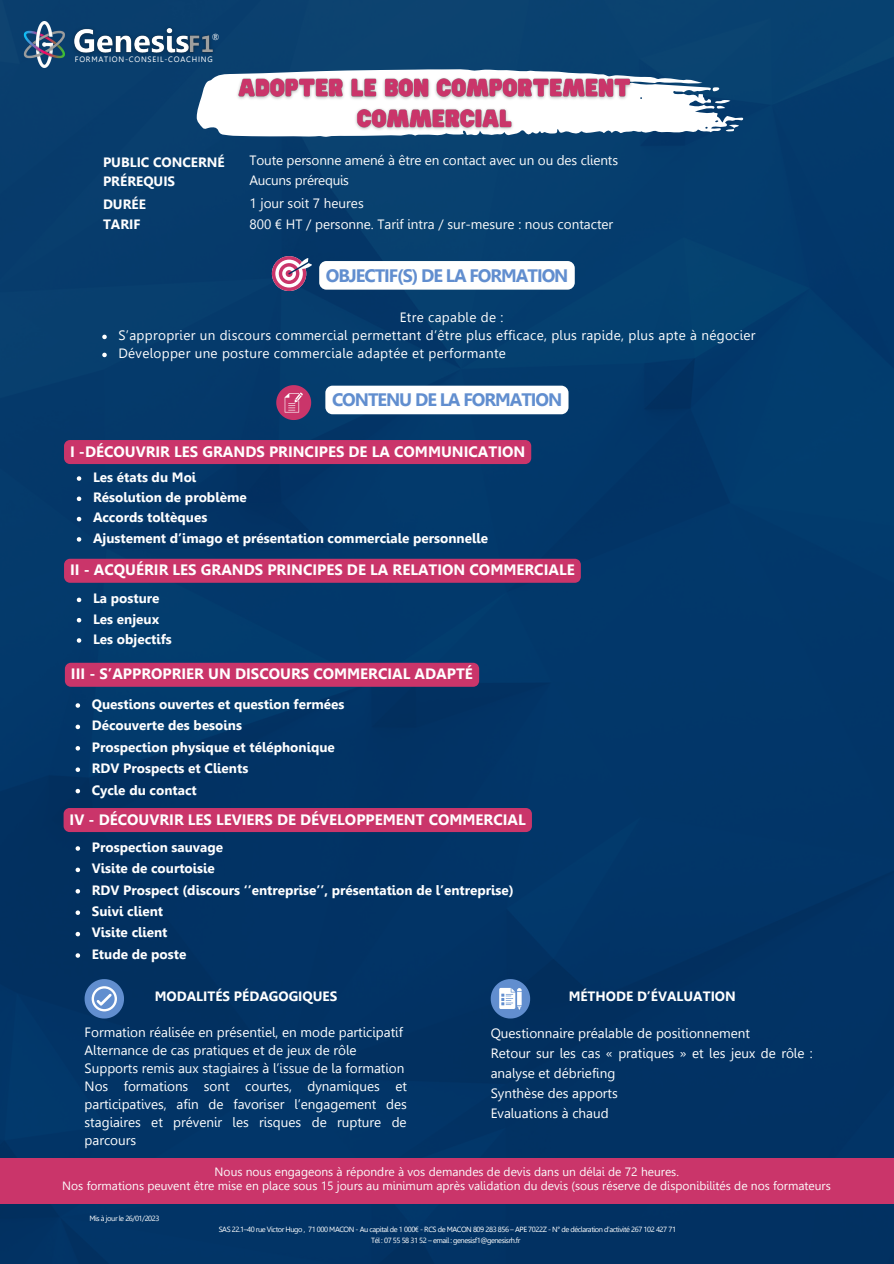
<style>
.page{position:relative;width:894px;height:1264px;background:#fff}
.page>*{position:absolute;margin:0;border:0;box-sizing:border-box;transform-origin:0 0}
.t1{font:700 18px "Leelawadee";letter-spacing:-.06em;color:#618ecf}
.t2{font:700 15px "Leelawadee";color:#fff}
.t3{font:700 13.5px "Leelawadee";color:#fff}
.t4{font:13.5px/18px "Leelawadee";color:#fff;text-align:justify}
.t5{font:13.5px "Leelawadee";letter-spacing:.025em;color:#fff}
.t6{font:13.5px "Leelawadee";letter-spacing:-.01em;color:#fbfbfb}
.t7{font:12px "Leelawadee";color:#fbfbfb}
.t8{font:8.7px "Leelawadee";color:#fff}
.t9{font:7.8px "Leelawadee";letter-spacing:.1em;color:#fff}
.t10{font:7.5px "Leelawadee";letter-spacing:-.06em;color:#fff}
</style>
<div class="page">
<img style="left:0;top:0;width:893px;height:1263px">
<svg style="left:197px;top:69px;width:546px;height:68px"></svg>
<div style="left:0;top:1158px;width:893px;height:45px;background:#ca356a"></div>
<img style="left:18px;top:21px;width:47px;height:48px">
<svg style="left:276px;top:385px;width:35px;height:35px"></svg>
<svg style="left:272px;top:256px;width:42px;height:35px"></svg>
<img style="left:233px;top:71px;width:410px;height:68px">
<div style="left:319px;top:261px;width:255px;height:29px;background:#fffffe;border-radius:7px"></div>
<img style="left:65px;top:14px;width:132px;height:55px">
<img style="left:182px;top:24px;width:38px;height:40px">
<svg style="left:102px;top:334px;width:5px;height:5px"></svg>
<svg style="left:102px;top:353px;width:5px;height:4px"></svg>
<div style="left:325px;top:385px;width:243px;height:29px;background:#fff;border-radius:7px"></div>
<svg style="left:77px;top:476px;width:4px;height:5px"></svg>
<svg style="left:77px;top:496px;width:4px;height:5px"></svg>
<svg style="left:77px;top:517px;width:4px;height:4px"></svg>
<svg style="left:77px;top:537px;width:4px;height:4px"></svg>
<svg style="left:77px;top:597px;width:4px;height:5px"></svg>
<svg style="left:77px;top:618px;width:4px;height:4px"></svg>
<svg style="left:77px;top:638px;width:4px;height:4px"></svg>
<svg style="left:76px;top:703px;width:4px;height:4px"></svg>
<svg style="left:76px;top:724px;width:4px;height:5px"></svg>
<svg style="left:76px;top:746px;width:4px;height:4px"></svg>
<svg style="left:76px;top:767px;width:4px;height:5px"></svg>
<svg style="left:76px;top:788px;width:4px;height:5px"></svg>
<div style="left:64px;top:440px;width:467px;height:24px;background:#ca356a"></div>
<svg style="left:64px;top:558px;width:516px;height:25px;background:#c13569"></svg>
<div style="left:65px;top:662px;width:414px;height:24px;background:#ca356a"></div>
<svg style="left:85px;top:979px;width:39px;height:39px;background:#648bbf"></svg>
<svg style="left:490px;top:979px;width:40px;height:39px"></svg>
<svg style="left:76px;top:846px;width:4px;height:4px"></svg>
<svg style="left:76px;top:867px;width:4px;height:5px"></svg>
<svg style="left:76px;top:889px;width:4px;height:4px"></svg>
<svg style="left:76px;top:910px;width:4px;height:5px"></svg>
<svg style="left:76px;top:931px;width:4px;height:5px"></svg>
<svg style="left:76px;top:953px;width:4px;height:4px"></svg>
<div style="left:64px;top:808px;width:468px;height:24px;background:#ca356a"></div>
<p class="t8" style="left:212px;top:32px;width:9px">®</p>
<p class="t9" style="left:75px;top:55px;width:139px">FORMATION-CONSEIL-COACHING</p>
<p class="t3" style="left:103px;top:154px;width:123px">PUBLIC CONCERNÉ</p>
<p class="t3" style="left:103px;top:173px;width:74px">PRÉREQUIS</p>
<p class="t3" style="left:103px;top:196px;width:44px">DURÉE</p>
<p class="t3" style="left:103px;top:216px;width:39px">TARIF</p>
<p class="t6" style="left:249px;top:152px;width:370px">Toute personne amené à être en contact avec un ou des clients</p>
<p class="t6" style="left:249px;top:172px;width:101px">Aucuns prérequis</p>
<p class="t6" style="left:249px;top:195px;width:116px">1 jour soit 7 heures</p>
<p class="t6" style="left:249px;top:216px;width:365px">800 € HT / personne. Tarif intra / sur-mesure : nous contacter</p>
<p class="t1" style="left:326px;top:264px;width:244px">OBJECTIF(S) DE LA FORMATION</p>
<p class="t5" style="left:399px;top:309px;width:105px">Etre capable de :</p>
<p class="t5" style="left:118px;top:327px;width:638px">S’approprier un discours commercial permettant d’être plus efficace, plus rapide, plus apte à négocier</p>
<p class="t5" style="left:118px;top:345px;width:389px">Développer une posture commerciale adaptée et performante</p>
<p class="t1" style="left:332px;top:389px;width:232px">CONTENU DE LA FORMATION</p>
<p class="t2" style="left:70px;top:442px;width:456px">I -DÉCOUVRIR LES GRANDS PRINCIPES DE LA COMMUNICATION</p>
<p class="t3" style="left:93px;top:469px;width:105px">Les états du Moi</p>
<p class="t3" style="left:93px;top:489px;width:155px">Résolution de problème</p>
<p class="t3" style="left:93px;top:509px;width:116px">Accords toltèques</p>
<p class="t3" style="left:93px;top:530px;width:396px">Ajustement d’imago et présentation commerciale personnelle</p>
<p class="t2" style="left:70px;top:561px;width:506px">II - ACQUÉRIR LES GRANDS PRINCIPES DE LA RELATION COMMERCIALE</p>
<p class="t3" style="left:93px;top:590px;width:68px">La posture</p>
<p class="t3" style="left:93px;top:610px;width:68px">Les enjeux</p>
<p class="t3" style="left:93px;top:631px;width:80px">Les objectifs</p>
<p class="t2" style="left:71px;top:665px;width:403px">III - S’APPROPRIER UN DISCOURS COMMERCIAL ADAPTÉ</p>
<p class="t3" style="left:92px;top:696px;width:254px">Questions ouvertes et question fermées</p>
<p class="t3" style="left:92px;top:717px;width:152px">Découverte des besoins</p>
<p class="t3" style="left:92px;top:738px;width:244px">Prospection physique et téléphonique</p>
<p class="t3" style="left:92px;top:760px;width:158px">RDV Prospects et Clients</p>
<p class="t3" style="left:92px;top:781px;width:106px">Cycle du contact</p>
<p class="t2" style="left:70px;top:810px;width:457px">IV - DÉCOUVRIR LES LEVIERS DE DÉVELOPPEMENT COMMERCIAL</p>
<p class="t3" style="left:92px;top:839px;width:133px">Prospection sauvage</p>
<p class="t3" style="left:92px;top:860px;width:124px">Visite de courtoisie</p>
<p class="t3" style="left:92px;top:881px;width:423px">RDV Prospect (discours ‘’entreprise’’, présentation de l’entreprise)</p>
<p class="t3" style="left:92px;top:903px;width:73px">Suivi client</p>
<p class="t3" style="left:92px;top:924px;width:77px">Visite client</p>
<p class="t3" style="left:92px;top:946px;width:96px">Etude de poste</p>
<p class="t3" style="left:155px;top:988px;width:184px">MODALITÉS PÉDAGOGIQUES</p>
<p class="t4" style="left:85px;top:1023px;width:320px">Formation réalisée en présentiel, en mode participatif</p>
<p class="t4" style="left:85px;top:1041px;width:273px">Alternance de cas pratiques et de jeux de rôle</p>
<p class="t4" style="left:85px;top:1059px;width:321px">Supports remis aux stagiaires à l’issue de la formation</p>
<p class="t4" style="left:85px;top:1077px;width:324px">Nos formations sont courtes, dynamiques et participatives, afin de favoriser l’engagement des stagiaires et prévenir les risques de rupture de parcours</p>
<p class="t3" style="left:568px;top:988px;width:169px">MÉTHODE D’ÉVALUATION</p>
<p class="t4" style="left:490px;top:1024px;width:261px">Questionnaire préalable de positionnement</p>
<p class="t4" style="left:490px;top:1043px;width:323px;line-height:20px">Retour sur les cas « pratiques » et les jeux de rôle : analyse et débriefing</p>
<p class="t4" style="left:490px;top:1084px;width:129px">Synthèse des apports</p>
<p class="t4" style="left:490px;top:1104px;width:119px">Evaluations à chaud</p>
<p class="t7" style="left:214px;top:1164px;width:465px">Nous nous engageons à répondre à vos demandes de devis dans un délai de 72 heures.</p>
<p class="t7" style="left:62px;top:1178px;width:769px">Nos formations peuvent être mise en place sous 15 jours au minimum après validation du devis (sous réserve de disponibilités de nos formateurs</p>
<p class="t10" style="left:89px;top:1213px;width:72px">Mis à jour le 26/01/2023</p>
<p class="t10" style="left:219px;top:1224px;width:458px">SAS 22.1–40 rue Victor Hugo , 71 000 MACON - Au capital de 1 000€ - RCS de MACON 809 283 856 – APE 7022Z - N° de déclaration d’activité 267 102 427 71</p>
<p class="t10" style="left:371px;top:1235px;width:150px">Tél : 07 55 58 31 52 – email : genesisf1@genesisrh.fr</p>
</div>
